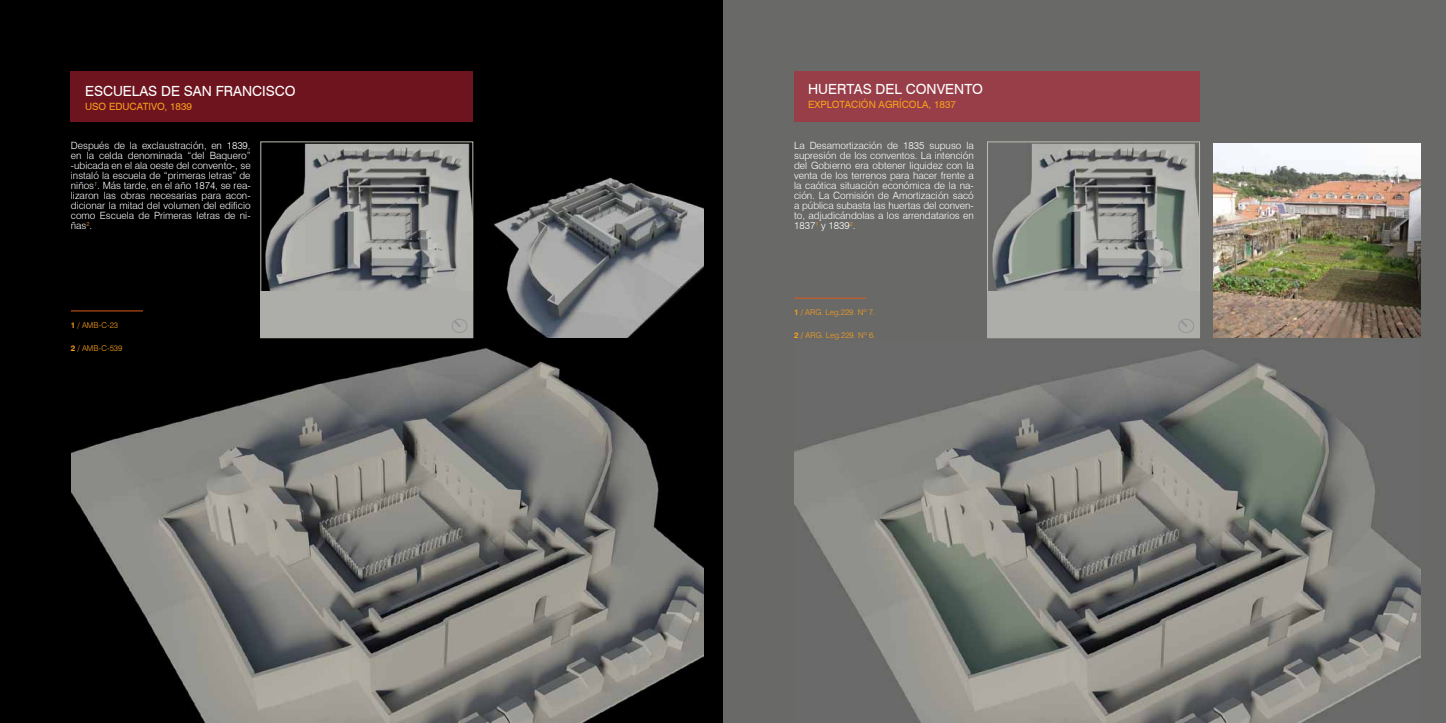
<style>
.page{position:relative;width:1446px;height:723px;background:#fff}
.page>*{position:absolute;margin:0;border:0;box-sizing:border-box;transform-origin:0 0}
.t1{font:14px "Swiss 721 BT";color:#fff}
.t2{font:300 10px/10px "Swiss 721 BT";color:#fff;text-align:justify}
.t3{font:10px "Swiss 721 BT";color:#f99f1c}
.t4{font:300 8px "Swiss 721 BT";color:#f99f1c}
.s1{font-weight:700}
</style>
<div class="page">
<div style="left:0;top:0;width:733px;height:723px;background:#000"></div>
<img style="left:493px;top:177px;width:211px;height:161px">
<img style="left:71px;top:348px;width:633px;height:374px">
<hr style="left:71px;top:311px;width:72px;height:1px;background:#db5c1e">
<div style="left:71px;top:71px;width:402px;height:50px;background:#6e141f"></div>
<img style="left:265px;top:144px;width:206px;height:147px">
<div style="left:261px;top:142px;width:212px;height:196px;border:1px solid #bfbdb1"></div>
<div style="left:261px;top:291px;width:212px;height:47px;background:#adaea9"></div>
<div style="left:451px;top:319px;width:16px;height:14px;border:1px solid #939598;border-radius:50%"></div>
<svg style="left:451px;top:319px;width:12px;height:10px"></svg>
<div style="left:723px;top:0;width:723px;height:723px;background:#696967"></div>
<img style="left:1213px;top:143px;width:208px;height:195px">
<img style="left:794px;top:349px;width:627px;height:374px">
<div style="left:794px;top:71px;width:405px;height:50px;background:#983e48"></div>
<hr style="left:794px;top:298px;width:72px;height:1px;background:#db5c1e">
<img style="left:992px;top:144px;width:205px;height:147px">
<div style="left:987px;top:142px;width:212px;height:196px;border:1px solid #bfbdb1"></div>
<div style="left:987px;top:291px;width:212px;height:47px;background:#adaea9"></div>
<div style="left:1178px;top:319px;width:16px;height:14px;border:1px solid #939598;border-radius:50%"></div>
<svg style="left:1178px;top:319px;width:11px;height:10px"></svg>
<h1 class="t1" style="left:85px;top:82px;width:212px">ESCUELAS DE SAN FRANCISCO</h1>
<p class="t3" style="left:85px;top:100px;width:108px">USO EDUCATIVO, 1839</p>
<p class="t2" style="left:71px;top:141px;width:181px">Después de la exclaustración, en 1839, en la celda denominada “del Baquero” -ubicada en el ala oeste del convento-, se instaló la escuela de “primeras letras” de niños<sup>1</sup>. Más tarde, en el año 1874, se rea&shy;lizaron las obras necesarias para acon&shy;dicionar la mitad del volumen del edificio como Escuela de Primeras letras de ni&shy;ñas<sup>2</sup>.</p>
<p class="t4" style="left:71px;top:320px;width:49px"><span class="s1">1</span> / AMB-C-23</p>
<p class="t4" style="left:71px;top:343px;width:53px"><span class="s1">2</span> / AMB-C-539</p>
<h1 class="t1" style="left:808px;top:81px;width:177px">HUERTAS DEL CONVENTO</h1>
<p class="t3" style="left:808px;top:99px;width:149px">EXPLOTACIÓN AGRÍCOLA, 1837</p>
<p class="t2" style="left:794px;top:141px;width:181px">La Desamortización de 1835 supuso la supresión de los conventos. La intención del Gobierno era obtener liquidez con la venta de los terrenos para hacer frente a la caótica situación económica de la na&shy;ción. La Comisión de Amortización sacó a pública subasta las huertas del conven&shy;to, adjudicándolas a los arrendatarios en 1837<sup>1</sup> y 1839<sup>2</sup>.</p>
<p class="t4" style="left:794px;top:307px;width:83px"><span class="s1">1</span> / ARG. Leg.229. Nº 7.</p>
<p class="t4" style="left:794px;top:330px;width:83px"><span class="s1">2 /</span> ARG. Leg.229. Nº 6.</p>
</div>
